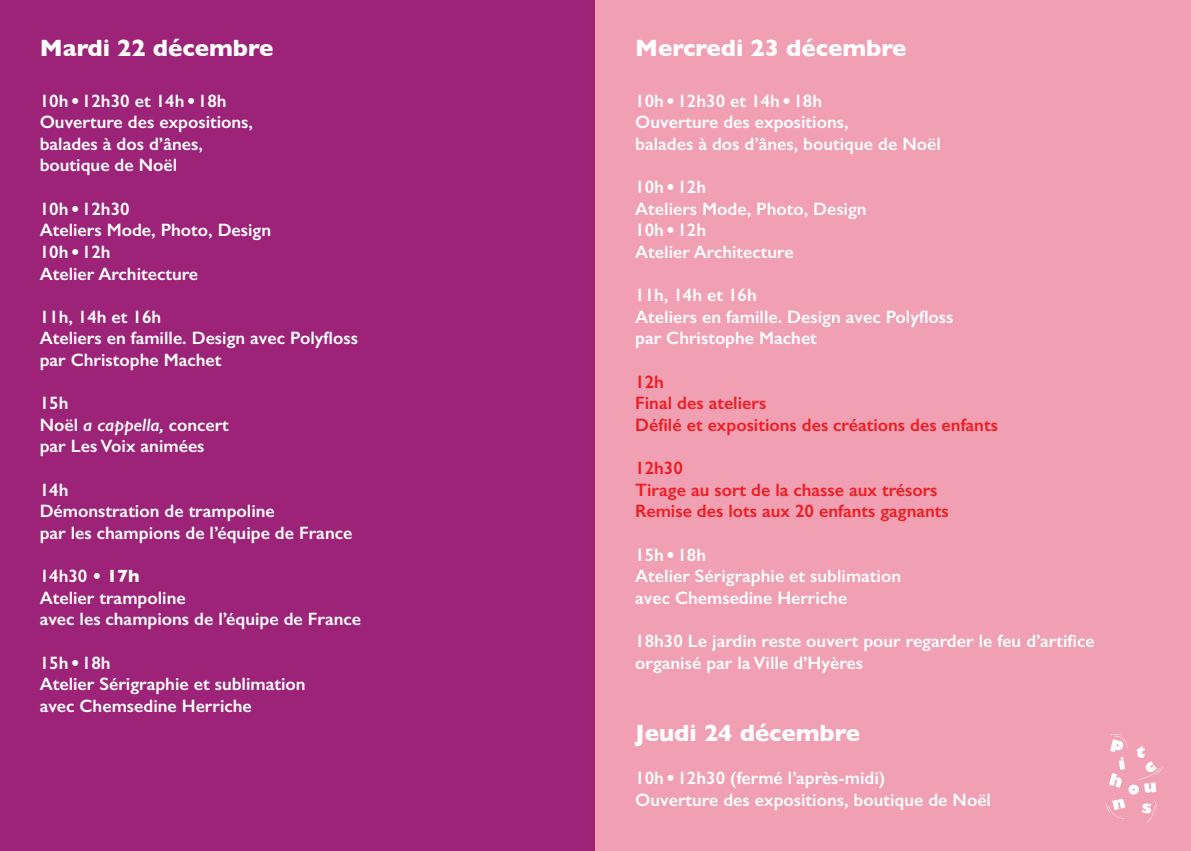
<style>
.page{position:relative;width:1191px;height:851px;background:#fff}
.page>*{position:absolute;margin:0;border:0;box-sizing:border-box;transform-origin:0 0}
.t1{font:700 24px "Gill Sans";color:#fff}
.t2{font:600 18px/21.6px "Gill Sans";color:#fff}
.t3{font:600 18px/21.6px "Gill Sans";color:#ee1d23}
.s1{font-weight:700}
.s2{font-style:italic}
</style>
<div class="page">
<div style="left:0;top:0;width:624px;height:850px;background:#9d2379"></div>
<div style="left:595px;top:0;width:596px;height:850px;background:#f19fb2"></div>
<svg style="left:1106px;top:734px;width:56px;height:88px"></svg>
<h1 class="t1" style="left:40px;top:29px;width:235px">Mardi 22 décembre</h1>
<p class="t2" style="left:40px;top:90px;width:215px">10h<span class="s1">•</span>12h30 et 14h<span class="s1">•</span>18h<br>Ouverture des expositions, balades à dos d’ânes, boutique de Noël</p>
<p class="t2" style="left:40px;top:198px;width:233px">10h<span class="s1">•</span>12h30<br>Ateliers Mode, Photo, Design<br>10h<span class="s1">•</span>12h<br>Atelier Architecture</p>
<p class="t2" style="left:40px;top:306px;width:320px">11h, 14h et 16h<br>Ateliers en famille. Design avec Polyfloss par Christophe Machet</p>
<p class="t2" style="left:40px;top:392px;width:191px">15h<br>Noël <span class="s2">a cappella,</span> concert par Les Voix animées</p>
<p class="t2" style="left:40px;top:478px;width:314px">14h<br>Démonstration de trampoline<br>par les champions de l’équipe de France</p>
<p class="t2" style="left:40px;top:565px;width:323px">14h30 <span class="s1">• 17h<br></span>Atelier trampoline<br>avec les champions de l’équipe de France</p>
<p class="t2" style="left:40px;top:651px;width:267px">15h<span class="s1">•</span>18h<br>Atelier Sérigraphie et sublimation avec Chemsedine Herriche</p>
<h1 class="t1" style="left:635px;top:29px;width:273px">Mercredi 23 décembre</h1>
<p class="t2" style="left:635px;top:90px;width:307px">10h<span class="s1">•</span>12h30 et 14h<span class="s1">•</span>18h<br>Ouverture des expositions,<br>balades à dos d’ânes, boutique de Noël</p>
<p class="t2" style="left:635px;top:176px;width:233px">10h<span class="s1">•</span>12h<br>Ateliers Mode, Photo, Design<br>10h<span class="s1">•</span>12h<br>Atelier Architecture</p>
<p class="t2" style="left:635px;top:284px;width:320px">11h, 14h et 16h<br>Ateliers en famille. Design avec Polyfloss par Christophe Machet</p>
<p class="t3" style="left:635px;top:370px;width:364px">12h<br>Final des ateliers<br>Défilé et expositions des créations des enfants</p>
<p class="t3" style="left:635px;top:457px;width:315px">12h30<br>Tirage au sort de la chasse aux trésors<br>Remise des lots aux 20 enfants gagnants</p>
<p class="t2" style="left:635px;top:543px;width:267px">15h<span class="s1">•</span>18h<br>Atelier Sérigraphie et sublimation avec Chemsedine Herriche</p>
<p class="t2" style="left:635px;top:630px;width:461px">18h30 Le jardin reste ouvert pour regarder le feu d’artifice organisé par la Ville d’Hyères</p>
<h1 class="t1" style="left:635px;top:713px;width:226px">Jeudi 24 décembre</h1>
<p class="t2" style="left:635px;top:766px;width:357px">10h<span class="s1">•</span>12h30 (fermé l’après-midi)<br>Ouverture des expositions, boutique de Noël</p>
</div>
